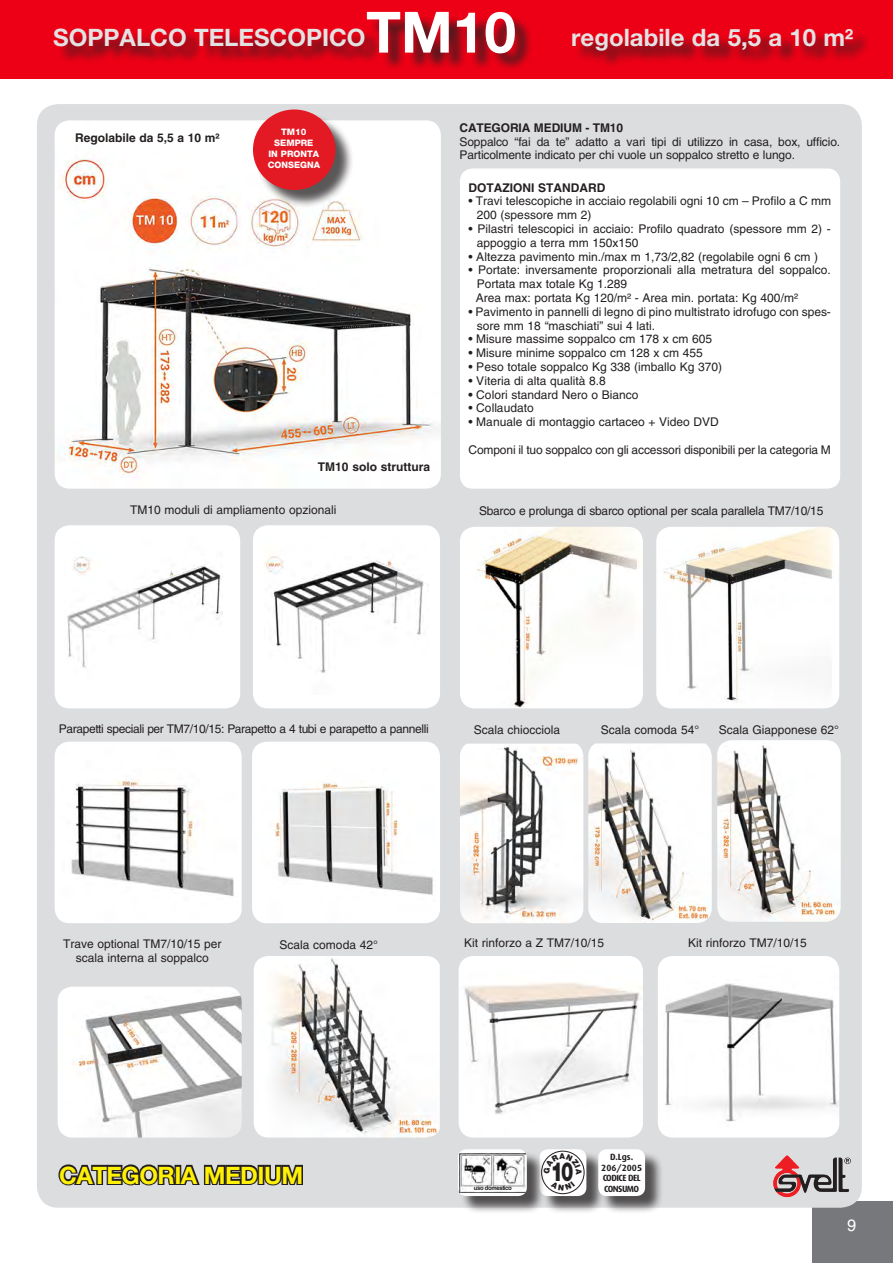
<style>
.page{position:relative;width:893px;height:1263px;background:#fff}
.page>*{position:absolute;margin:0;border:0;box-sizing:border-box;transform-origin:0 0}
.Normale{font:700 57px "Helvetica Neue";color:#fff}
.t1{font:900 26.4px "Helvetica Neue";color:#231f20;scale:.7 1}
.Normale-2{font:700 24px "Helvetica Neue";color:#e3e2e3}
.Normale-3{font:700 24px "Helvetica Neue";letter-spacing:-.02em;color:#fff106}
.Normale-4{font:16.5px "Helvetica";color:#fff}
.testo_descrittivo{font:12px/13.8px "Helvetica";color:#231f20}
.didascalia_bold{font:12px/14.2px "Helvetica";color:#231f20;text-align:center}
.didascalia_bold-2{font:12px "Helvetica";letter-spacing:-.03em;color:#231f20}
.didascalia_bold-3{font:12px "Helvetica";letter-spacing:-.02em;color:#231f20}
.testo_descrittivo-2{font:700 12px "Helvetica";letter-spacing:-.01em;color:#231f20}
.didascalia_bold-4{font:700 12px "Helvetica";color:#231f20}
.t2{font:700 9px/10.5px "Dax";letter-spacing:-.06em;color:#231f20}
.tittolopecetta_rossa{font:800 9px/10.9px "Helvetica Neue";color:#fff;text-align:center}
.accessori{font:700 6px "Helvetica";letter-spacing:-.06em;color:#231f20}
.s1{font-family:"Helvetica"}
.s2{font-weight:700}
</style>
<div class="page">
<div style="left:0;top:0;width:893px;height:79px;background:#ed0015"></div>
<div style="left:812px;top:1203px;width:81px;height:60px;background:#76787b"></div>
<div style="left:37px;top:104px;width:825px;height:1104px;background:#dcdddf;border-radius:21px"></div>
<img style="left:55px;top:120px;width:386px;height:369px">
<div style="left:55px;top:525px;width:185px;height:183px;background:#fff;border-radius:15px"></div>
<img style="left:67px;top:556px;width:156px;height:112px">
<div style="left:253px;top:525px;width:187px;height:183px;background:#fff;border-radius:15px"></div>
<img style="left:265px;top:556px;width:163px;height:117px">
<div style="left:57px;top:31px;width:814px;height:37px;background:#231f20;opacity:.75"></div>
<div style="left:369px;top:15px;width:164px;height:57px;background:#231f20;opacity:.75"></div>
<div style="left:460px;top:168px;width:380px;height:321px;background:#fff;border-radius:13px"></div>
<img style="left:459px;top:956px;width:184px;height:181px">
<img style="left:658px;top:956px;width:181px;height:181px">
<img style="left:460px;top:527px;width:183px;height:181px">
<img style="left:656px;top:527px;width:183px;height:181px">
<img style="left:55px;top:742px;width:187px;height:181px">
<img style="left:252px;top:742px;width:188px;height:181px">
<img style="left:58px;top:987px;width:184px;height:150px">
<img style="left:254px;top:956px;width:186px;height:181px">
<img style="left:460px;top:744px;width:123px;height:179px">
<img style="left:588px;top:743px;width:124px;height:180px">
<img style="left:717px;top:740px;width:124px;height:182px">
<div style="left:542px;top:1151px;width:63px;height:64px;background:#231f20;opacity:.75"></div>
<div style="left:601px;top:1151px;width:63px;height:64px;background:#231f20;opacity:.75"></div>
<div style="left:460px;top:1151px;width:86px;height:64px;background:#231f20;opacity:.75"></div>
<img style="left:812px;top:1194px;width:49px;height:14px">
<div style="left:255px;top:112px;width:99px;height:96px;background:#231f20;opacity:.75"></div>
<div style="left:253px;top:109px;width:83px;height:81px;background:#e31923;border-radius:50%"></div>
<svg style="left:44px;top:1150px;width:809px;height:54px"></svg>
<p class="Normale" style="left:366px;top:-3px;width:151px">TM10</p>
<p class="Normale-2" style="left:53px;top:22px;width:314px">SOPPALCO TELESCOPICO</p>
<p class="Normale-2" style="left:571px;top:22px;width:283px">regolabile da 5,5 a 10 m<span class="s1">²</span></p>
<p class="didascalia_bold-4" style="left:75px;top:131px;width:146px">Regolabile da 5,5 a 10 m²</p>
<p class="tittolopecetta_rossa" style="left:281px;top:126px;width:27px">TM10</p>
<p class="tittolopecetta_rossa" style="left:268px;top:137px;width:54px">SEMPRE<br>IN PRONTA<br>CONSEGNA</p>
<p class="didascalia_bold-4" style="left:318px;top:460px;width:114px">TM10 solo struttura</p>
<p class="testo_descrittivo-2" style="left:459px;top:120px;width:165px">CATEGORIA MEDIUM - TM10</p>
<p class="testo_descrittivo" style="left:459px;top:135px;width:382px">Soppalco “fai da te” adatto a vari tipi di utilizzo in casa, box, ufficio.<br>Particolmente indicato per chi vuole un soppalco stretto e lungo.</p>
<p class="testo_descrittivo-2" style="left:468px;top:180px;width:138px">DOTAZIONI STANDARD</p>
<p class="testo_descrittivo" style="left:477px;top:194px;width:356px;text-indent:-9px">• Travi telescopiche in acciaio regolabili ogni 10 cm – Profilo a C mm<br>200 (spessore mm 2)</p>
<p class="testo_descrittivo" style="left:477px;top:222px;width:355px;text-indent:-9px">• Pilastri telescopici in acciaio: Profilo quadrato (spessore mm 2) - appoggio a terra mm 150x150</p>
<p class="testo_descrittivo" style="left:468px;top:249px;width:351px">• Altezza pavimento min./max m 1,73/2,82 (regolabile ogni 6 cm )</p>
<p class="testo_descrittivo" style="left:477px;top:263px;width:355px;text-indent:-9px">• Portate: inversamente proporzionali alla metratura del soppalco.<br>Portata max totale Kg 1.289</p>
<p class="testo_descrittivo" style="left:476px;top:291px;width:324px">Area max: portata Kg 120/m² - Area min. portata: Kg 400/m²</p>
<p class="testo_descrittivo" style="left:477px;top:305px;width:355px;text-indent:-9px">• Pavimento in pannelli di legno di pino multistrato idrofugo con spes&shy;sore mm 18 “maschiati” sui 4 lati.</p>
<p class="testo_descrittivo" style="left:468px;top:332px;width:245px">• Misure massime soppalco cm 178 x cm 605</p>
<p class="testo_descrittivo" style="left:468px;top:346px;width:236px">• Misure minime soppalco cm 128 x cm 455</p>
<p class="testo_descrittivo" style="left:468px;top:360px;width:255px">• Peso totale soppalco Kg 338 (imballo Kg 370)</p>
<p class="testo_descrittivo" style="left:468px;top:374px;width:139px">• Viteria di alta qualità 8.8</p>
<p class="testo_descrittivo" style="left:468px;top:387px;width:171px"><span class="s2">•</span> Colori standard Nero o Bianco</p>
<p class="testo_descrittivo" style="left:468px;top:401px;width:67px">• Collaudato</p>
<p class="testo_descrittivo" style="left:468px;top:415px;width:252px">• Manuale di montaggio cartaceo + Video DVD</p>
<p class="testo_descrittivo" style="left:468px;top:443px;width:364px">Componi il tuo soppalco con gli accessori disponibili per la categoria M</p>
<p class="didascalia_bold" style="left:130px;top:503px;width:208px">TM10 moduli di ampliamento opzionali</p>
<p class="didascalia_bold-3" style="left:479px;top:504px;width:346px">Sbarco e prolunga di sbarco optional per scala parallela TM7/10/15</p>
<p class="didascalia_bold-2" style="left:59px;top:722px;width:371px">Parapetti speciali per TM7/10/15: Parapetto a 4 tubi e parapetto a pannelli</p>
<p class="didascalia_bold" style="left:474px;top:723px;width:88px">Scala chiocciola</p>
<p class="didascalia_bold" style="left:601px;top:723px;width:100px">Scala comoda 54°</p>
<p class="didascalia_bold" style="left:719px;top:723px;width:122px">Scala Giapponese 62°</p>
<p class="didascalia_bold" style="left:63px;top:936px;width:160px">Trave optional TM7/10/15 per scala interna al soppalco</p>
<p class="didascalia_bold" style="left:280px;top:937px;width:100px">Scala comoda 42°</p>
<p class="didascalia_bold" style="left:464px;top:936px;width:142px">Kit rinforzo a Z TM7/10/15</p>
<p class="didascalia_bold" style="left:688px;top:936px;width:120px">Kit rinforzo TM7/10/15</p>
<p class="Normale-3" style="left:59px;top:1160px;width:246px">CATEGORIA MEDIUM</p>
<p class="t1" style="left:551px;top:1156px;width:34px">10</p>
<p class="t2" style="left:610px;top:1152px;width:25px">D.Lgs.</p>
<p class="t2" style="left:601px;top:1163px;width:42px">206/2005<br>CODICE DEL</p>
<p class="accessori" style="left:474px;top:1184px;width:40px">uso domestico</p>
<p class="t2" style="left:604px;top:1184px;width:37px">CONSUMO</p>
<p class="Normale-4" style="left:847px;top:1214px;width:11px">9</p>
</div>
